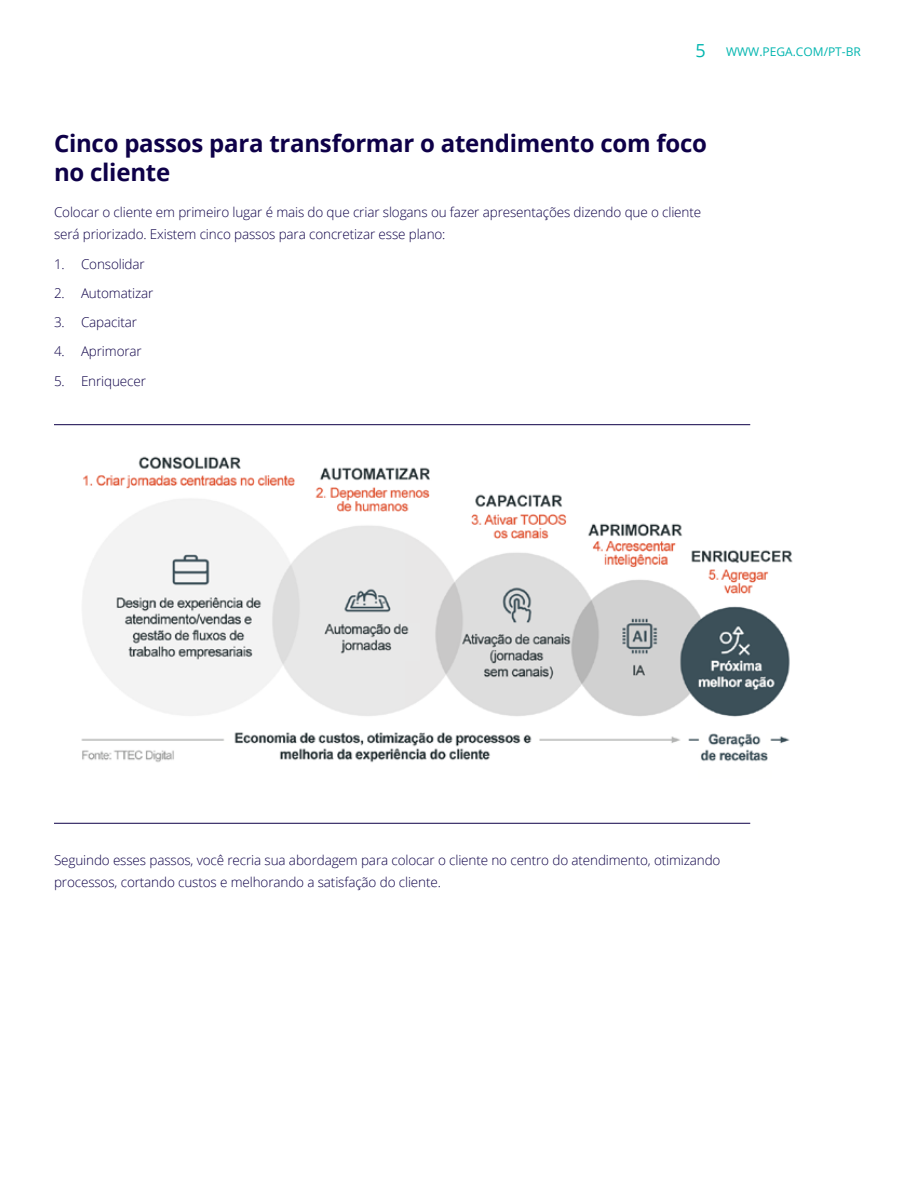
<style>
.page{position:relative;width:918px;height:1188px;background:#fff}
.page>*{position:absolute;margin:0;border:0;box-sizing:border-box;transform-origin:0 0}
.t1{font:700 24px/28.5px "Open Sans";letter-spacing:-.01em;color:#0e0048}
.t2{font:300 13.5px/22.5px "Open Sans";letter-spacing:-.01em;color:#0e0048}
.t3{font:12px "Open Sans";color:#00b5af}
.s1{font-size:18px}
</style>
<div class="page">
<img style="left:81px;top:456px;width:712px;height:307px">
<hr style="left:54px;top:424px;width:696px;height:1px;background:#0e0048">
<hr style="left:54px;top:823px;width:696px;height:1px;background:#0e0048">
<p class="t3" style="left:695px;top:44px;width:167px"><span class="s1">5</span> WWW.PEGA.COM/PT-BR</p>
<h1 class="t1" style="left:54px;top:129px;width:655px">Cinco passos para transformar o atendimento com foco no cliente</h1>
<p class="t2" style="left:54px;top:200px;width:649px">Colocar o cliente em primeiro lugar é mais do que criar slogans ou fazer apresentações dizendo que o cliente será priorizado. Existem cinco passos para concretizar esse plano:</p>
<p class="t2" style="left:54px;top:252px;width:92px">1. Consolidar</p>
<p class="t2" style="left:54px;top:281px;width:101px">2. Automatizar</p>
<p class="t2" style="left:54px;top:311px;width:85px">3. Capacitar</p>
<p class="t2" style="left:54px;top:340px;width:89px">4. Aprimorar</p>
<p class="t2" style="left:54px;top:369px;width:93px">5. Enriquecer</p>
<p class="t2" style="left:54px;top:848px;width:668px">Seguindo esses passos, você recria sua abordagem para colocar o cliente no centro do atendimento, otimizando processos, cortando custos e melhorando a satisfação do cliente.</p>
</div>
